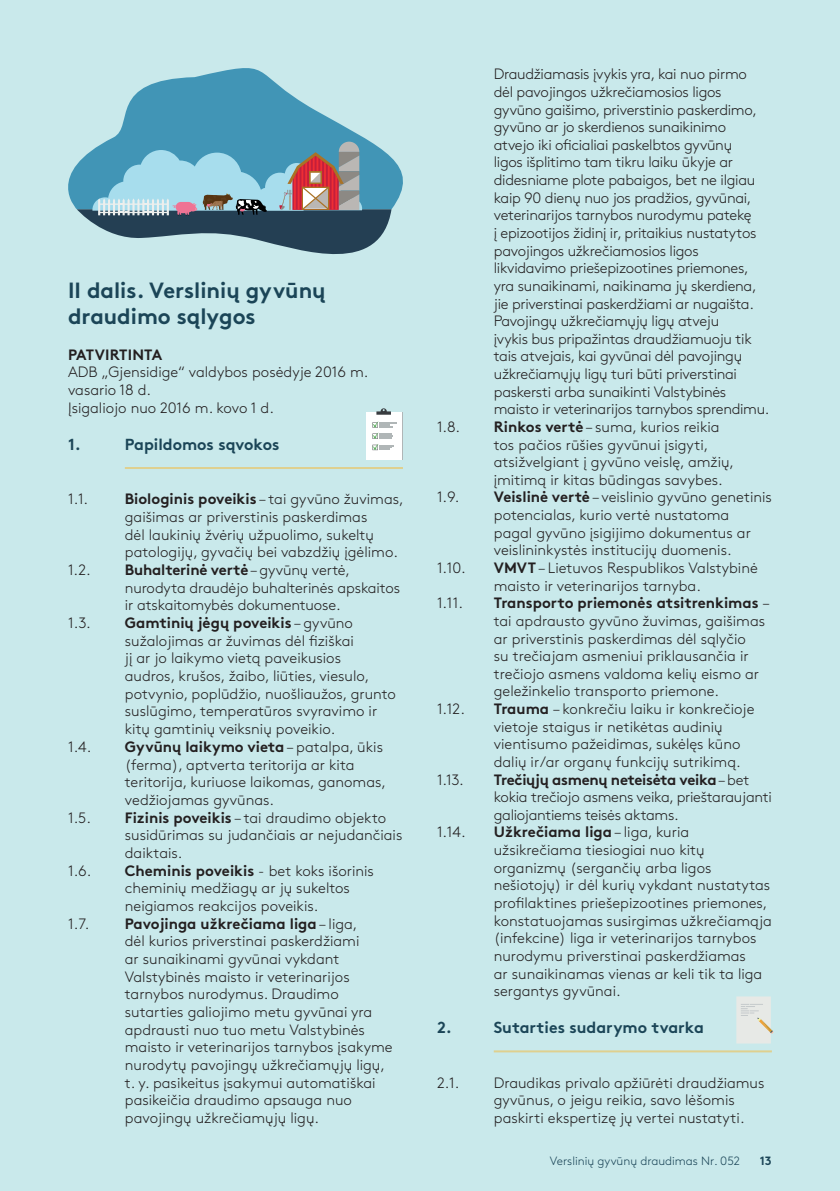
<style>
.page{position:relative;width:840px;height:1191px;background:#fff}
.page>*{position:absolute;margin:0;border:0;box-sizing:border-box;transform-origin:0 0}
.t1{font:700 22px/26.4px "Gjen Brown OT";color:#1b4557}
.t2{font:700 16px "Gjen Brown OT";color:#1b4557}
.t3{font:300 15px/17.6px "Gjen Brown OT";color:#231f20}
.t4{font:300 15px/17.6px "Gjen Brown OT";letter-spacing:-.02em;color:#231f20}
.t5{font:700 15px "Gjen Brown OT";letter-spacing:.01em;color:#231f20}
.t6{font:300 12px "Gjen Brown OT";color:#1b4557}
.t7{font:12px "Gjen Brown OT Bold Alt";color:#1b4557}
.s1{font-weight:700}
</style>
<div class="page">
<div style="left:0;top:0;width:839px;height:1191px;background:#c9e9eb"></div>
<hr style="left:125px;top:467px;width:278px;height:2px;background:#dfd08f">
<hr style="left:493px;top:1050px;width:278px;height:2px;background:#dfd08f">
<hr style="left:401px;top:413px;width:2px;height:47px;background:#b0b6b7">
<div style="left:366px;top:413px;width:35px;height:47px;background:#fff"></div>
<svg style="left:372px;top:421px;width:24px;height:29px"></svg>
<svg style="left:376px;top:408px;width:15px;height:7px"></svg>
<svg style="left:736px;top:996px;width:37px;height:47px;background:#e2e5e0"></svg>
<svg style="left:68px;top:68px;width:335px;height:141px"></svg>
<svg style="left:77px;top:142px;width:314px;height:112px;background:#7497a8"></svg>
<h1 class="t1" style="left:68px;top:275px;width:259px">II dalis. Verslinių gyvūnų draudimo sąlygos</h1>
<p class="t5" style="left:68px;top:342px;width:96px">PATVIRTINTA</p>
<p class="t3" style="left:68px;top:362px;width:302px">ADB „Gjensidige“ valdybos posėdyje 2016 m. vasario 18 d.<br>Įsigaliojo nuo 2016 m. kovo 1 d.</p>
<p class="t2" style="left:68px;top:431px;width:14px">1.</p>
<p class="t2" style="left:125px;top:431px;width:156px">Papildomos sąvokos</p>
<p class="t3" style="left:68px;top:489px;width:22px">1.1.</p>
<p class="t3" style="left:125px;top:489px;width:280px"><span class="s1">Biologinis poveikis</span> – tai gyvūno žuvimas, gaišimas ar priverstinis paskerdimas<br>dėl laukinių žvėrių užpuolimo, sukeltų patologijų, gyvačių bei vabzdžių įgėlimo.</p>
<p class="t3" style="left:68px;top:560px;width:24px">1.2.</p>
<p class="t3" style="left:125px;top:560px;width:276px"><span class="s1">Buhalterinė vertė</span> – gyvūnų vertė, nurodyta draudėjo buhalterinės apskaitos ir atskaitomybės dokumentuose.</p>
<p class="t3" style="left:68px;top:613px;width:24px">1.3.</p>
<p class="t3" style="left:125px;top:613px;width:272px"><span class="s1">Gamtinių jėgų poveikis</span> – gyvūno sužalojimas ar žuvimas dėl fiziškai<br>jį ar jo laikymo vietą paveikusios<br>audros, krušos, žaibo, liūties, viesulo, potvynio, poplūdžio, nuošliaužos, grunto suslūgimo, temperatūros svyravimo ir kitų gamtinių veiksnių poveikio.</p>
<p class="t3" style="left:68px;top:737px;width:25px">1.4.</p>
<p class="t3" style="left:125px;top:737px;width:262px"><span class="s1">Gyvūnų laikymo vieta</span> – patalpa, ūkis (ferma), aptverta teritorija ar kita teritorija, kuriuose laikomas, ganomas, vedžiojamas gyvūnas.</p>
<p class="t3" style="left:68px;top:807px;width:24px">1.5.</p>
<p class="t3" style="left:125px;top:807px;width:279px"><span class="s1">Fizinis poveikis</span> – tai draudimo objekto susidūrimas su judančiais ar nejudančiais daiktais.</p>
<p class="t3" style="left:68px;top:860px;width:25px">1.6.</p>
<p class="t3" style="left:125px;top:860px;width:250px"><span class="s1">Cheminis poveikis</span> - bet koks išorinis cheminių medžiagų ar jų sukeltos neigiamos reakcijos poveikis.</p>
<p class="t3" style="left:68px;top:913px;width:23px">1.7.</p>
<p class="t3" style="left:125px;top:913px;width:269px"><span class="s1">Pavojinga užkrečiama liga</span> – liga,<br>dėl kurios priverstinai paskerdžiami<br>ar sunaikinami gyvūnai vykdant Valstybinės maisto ir veterinarijos tarnybos nurodymus. Draudimo sutarties galiojimo metu gyvūnai yra apdrausti nuo tuo metu Valstybinės maisto ir veterinarijos tarnybos įsakyme nurodytų pavojingų užkrečiamųjų ligų, t. y. pasikeitus įsakymui automatiškai pasikeičia draudimo apsauga nuo pavojingų užkrečiamųjų ligų.</p>
<p class="t4" style="left:493px;top:64px;width:277px">Draudžiamasis įvykis yra, kai nuo pirmo dėl pavojingos užkrečiamosios ligos gyvūno gaišimo, priverstinio paskerdimo, gyvūno ar jo skerdienos sunaikinimo atvejo iki oficialiai paskelbtos gyvūnų<br>ligos išplitimo tam tikru laiku ūkyje ar didesniame plote pabaigos, bet ne ilgiau kaip 90 dienų nuo jos pradžios, gyvūnai, veterinarijos tarnybos nurodymu patekę<br>į epizootijos židinį ir, pritaikius nustatytos pavojingos užkrečiamosios ligos likvidavimo priešepizootines priemones, yra sunaikinami, naikinama jų skerdiena, jie priverstinai paskerdžiami ar nugaišta.<br>Pavojingų užkrečiamųjų ligų atveju<br>įvykis bus pripažintas draudžiamuoju tik tais atvejais, kai gyvūnai dėl pavojingų užkrečiamųjų ligų turi būti priverstinai paskersti arba sunaikinti Valstybinės maisto ir veterinarijos tarnybos sprendimu.</p>
<p class="t3" style="left:437px;top:417px;width:25px">1.8.</p>
<p class="t3" style="left:493px;top:417px;width:242px"><span class="s1">Rinkos vertė</span> – suma, kurios reikia tos pačios rūšies gyvūnui įsigyti, atsižvelgiant į gyvūno veislę, amžių, įmitimą ir kitas būdingas savybes.</p>
<p class="t3" style="left:437px;top:487px;width:24px">1.9.</p>
<p class="t3" style="left:493px;top:487px;width:279px"><span class="s1">Veislinė vertė</span> – veislinio gyvūno genetinis potencialas, kurio vertė nustatoma<br>pagal gyvūno įsigijimo dokumentus ar veislininkystės institucijų duomenis.</p>
<p class="t3" style="left:437px;top:558px;width:30px">1.10.</p>
<p class="t3" style="left:493px;top:558px;width:265px"><span class="s1">VMVT</span> – Lietuvos Respublikos Valstybinė maisto ir veterinarijos tarnyba.</p>
<p class="t3" style="left:437px;top:593px;width:28px">1.11.</p>
<p class="t3" style="left:493px;top:593px;width:277px"><span class="s1">Transporto priemonės atsitrenkimas</span> – tai apdrausto gyvūno žuvimas, gaišimas ar priverstinis paskerdimas dėl sąlyčio<br>su trečiajam asmeniui priklausančia ir trečiojo asmens valdoma kelių eismo ar geležinkelio transporto priemone.</p>
<p class="t3" style="left:437px;top:699px;width:29px">1.12.</p>
<p class="t3" style="left:493px;top:699px;width:262px"><span class="s1">Trauma</span> – konkrečiu laiku ir konkrečioje vietoje staigus ir netikėtas audinių vientisumo pažeidimas, sukėlęs kūno dalių ir/ar organų funkcijų sutrikimą.</p>
<p class="t3" style="left:437px;top:769px;width:28px">1.13.</p>
<p class="t4" style="left:493px;top:769px;width:279px"><span class="s1">Trečiųjų asmenų neteisėta veika</span> – bet kokia trečiojo asmens veika, prieštaraujanti galiojantiems teisės aktams.</p>
<p class="t3" style="left:437px;top:822px;width:30px">1.14.</p>
<p class="t3" style="left:493px;top:822px;width:279px"><span class="s1">Užkrečiama liga</span> – liga, kuria užsikrečiama tiesiogiai nuo kitų organizmų (sergančių arba ligos nešiotojų) ir dėl kurių vykdant nustatytas profilaktines priešepizootines priemones, konstatuojamas susirgimas užkrečiamąja (infekcine) liga ir veterinarijos tarnybos nurodymu priverstinai paskerdžiamas<br>ar sunaikinamas vienas ar keli tik ta liga sergantys gyvūnai.</p>
<p class="t2" style="left:437px;top:1014px;width:16px">2.</p>
<p class="t2" style="left:493px;top:1014px;width:211px">Sutarties sudarymo tvarka</p>
<p class="t3" style="left:437px;top:1072px;width:24px">2.1.</p>
<p class="t3" style="left:493px;top:1072px;width:272px">Draudikas privalo apžiūrėti draudžiamus gyvūnus, o jeigu reikia, savo lėšomis paskirti ekspertizę jų vertei nustatyti.</p>
<p class="t6" style="left:549px;top:1152px;width:191px">Verslinių gyvūnų draudimas Nr. 052</p>
<p class="t7" style="left:759px;top:1151px;width:13px">13</p>
</div>
